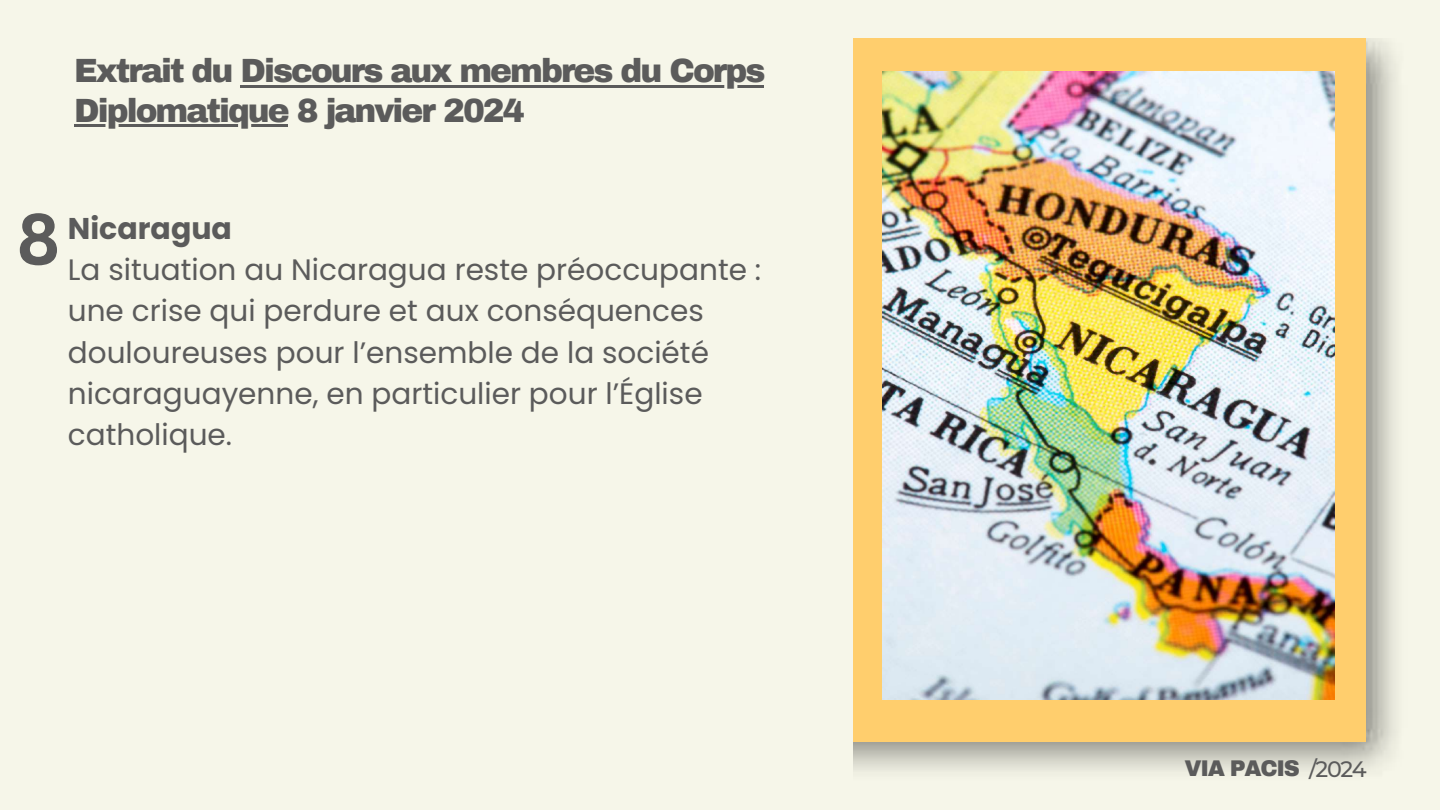
<style>
.page{position:relative;width:1440px;height:810px;background:#f6f6e9}
.page>*{position:absolute;margin:0;border:0;box-sizing:border-box;transform-origin:0 0}
.t1{font:700 71px "Canva Sans";color:#5b5b5b}
.t2{font:900 32.8px/39.8px "Archivo";letter-spacing:-.06em;color:#5b5b5b}
.t3{font:700 30px "Poppins";color:#5b5b5b}
.t4{font:29.5px/41.2px "Poppins";color:#5b5b5b}
.t5{font:900 22.2px "Archivo";letter-spacing:-.06em;color:#5b5b5b}
.s1{font-family:"Montserrat";font-weight:500}
</style>
<div class="page">
<div style="left:854px;top:38px;width:512px;height:704px;background:#ffce6d"></div>
<img style="left:882px;top:72px;width:453px;height:627px">
<hr style="left:240px;top:85px;width:524px;height:3px;background:#5b5b5b">
<hr style="left:74px;top:124px;width:214px;height:3px;background:#5b5b5b">
<p class="t2" style="left:74px;top:51px;width:693px">Extrait du Discours aux membres du Corps<br>Diplomatique 8 janvier 2024</p>
<h1 class="t1" style="left:17px;top:189px;width:45px">8</h1>
<p class="t3" style="left:68px;top:207px;width:166px">Nicaragua</p>
<p class="t4" style="left:68px;top:249px;width:695px">La situation au Nicaragua reste préoccupante : une crise qui perdure et aux conséquences douloureuses pour l’ensemble de la société nicaraguayenne, en particulier pour l’Église catholique.</p>
<p class="t5" style="left:1185px;top:757px;width:184px">VIA PACIS <span class="s1">/2024</span></p>
</div>
